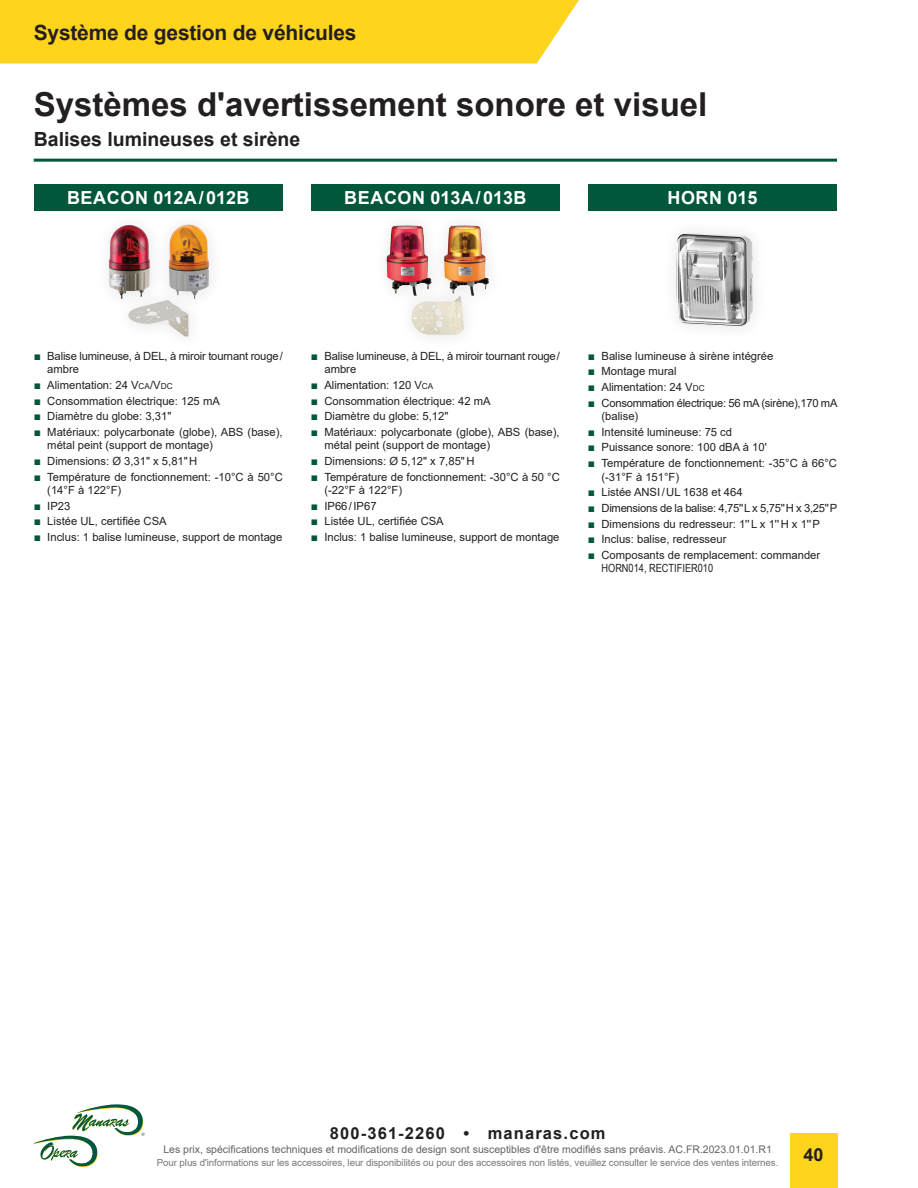
<style>
.page{position:relative;width:918px;height:1188px;background:#fff}
.page>*{position:absolute;margin:0;border:0;box-sizing:border-box;transform-origin:0 0}
.t1{font:700 33px "Arial";color:#231f20}
.t2{font:700 21px "Arial";letter-spacing:-.01em;color:#231f20}
.t3{font:700 19.5px "Arial";color:#231f20}
.t4{font:700 18px "Arial";letter-spacing:.02em;color:#fff}
.t5{font:700 18px "Arial";color:#231f20}
.t6{font:700 16.5px "Arial";letter-spacing:.07em;color:#231f20}
.t7{font:11.25px/13.5px "Arial";color:#231f20}
.t8{font:11.25px/13.5px "Arial";letter-spacing:-.02em;color:#231f20}
.t9{font:11.25px "Arial";letter-spacing:-.025em;color:#231f20}
.t10{font:11.25px "Arial Narrow";color:#231f20}
.t11{font:10.5px "Arial";color:#636366}
.t12{font:9.75px "Arial";letter-spacing:-.01em;color:#76787b}
.s1{font-size:12px;color:#00573c}
.s2{font-size:8.25px}
</style>
<div class="page">
<div style="left:0;top:0;width:579px;height:64px;background:#fed41d"></div>
<div style="left:790px;top:1133px;width:47px;height:55px;background:#fed41d"></div>
<hr style="left:34px;top:159px;width:803px;height:3px;background:#00573c">
<svg style="left:34px;top:1104px;width:111px;height:63px"></svg>
<div style="left:95px;top:211px;width:129px;height:140px;background:#231f20;opacity:.1"></div>
<img style="left:168px;top:224px;width:40px;height:75px">
<div style="left:662px;top:219px;width:106px;height:122px;background:#231f20;opacity:.1"></div>
<img style="left:676px;top:233px;width:11px;height:56px">
<div style="left:373px;top:211px;width:131px;height:139px;background:#231f20;opacity:.1"></div>
<img style="left:444px;top:225px;width:42px;height:71px">
<div style="left:34px;top:184px;width:249px;height:27px;background:#00573c"></div>
<div style="left:588px;top:184px;width:249px;height:27px;background:#00573c"></div>
<div style="left:311px;top:184px;width:249px;height:27px;background:#00573c"></div>
<h2 class="t2" style="left:34px;top:18px;width:324px">Système de gestion de véhicules</h2>
<h1 class="t1" style="left:34px;top:81px;width:675px">Systèmes d'avertissement sonore et visuel</h1>
<h3 class="t3" style="left:34px;top:125px;width:268px">Balises lumineuses et sirène</h3>
<h3 class="t4" style="left:67px;top:185px;width:184px">BEACON 012A/012B</h3>
<h3 class="t4" style="left:344px;top:185px;width:184px">BEACON 013A/013B</h3>
<h3 class="t4" style="left:667px;top:185px;width:92px">HORN 015</h3>
<p class="t7" style="left:47px;top:349px;width:237px;text-indent:-14px"><span class="s1">■</span> Balise lumineuse, à DEL, à miroir tournant rouge/ ambre</p>
<p class="t7" style="left:34px;top:378px;width:140px"><span class="s1">■</span> Alimentation: 24 V<span class="s2">CA</span>/V<span class="s2">DC</span></p>
<p class="t7" style="left:34px;top:394px;width:188px"><span class="s1">■</span> Consommation électrique: 125 mA</p>
<p class="t7" style="left:34px;top:409px;width:139px"><span class="s1">■</span> Diamètre du globe: 3,31"</p>
<p class="t7" style="left:47px;top:425px;width:237px;text-indent:-14px"><span class="s1">■</span> Matériaux: polycarbonate (globe), ABS (base), métal peint (support de montage)</p>
<p class="t7" style="left:34px;top:454px;width:165px"><span class="s1">■</span> Dimensions: Ø 3,31" x 5,81"H</p>
<p class="t7" style="left:47px;top:470px;width:237px;text-indent:-14px"><span class="s1">■</span> Température de fonctionnement: -10°C à 50°C (14°F à 122°F)</p>
<p class="t7" style="left:34px;top:499px;width:38px"><span class="s1">■</span> IP23</p>
<p class="t7" style="left:34px;top:515px;width:134px"><span class="s1">■</span> Listée UL, certifiée CSA</p>
<p class="t7" style="left:34px;top:530px;width:250px"><span class="s1">■</span> Inclus: 1 balise lumineuse, support de montage</p>
<p class="t7" style="left:324px;top:349px;width:237px;text-indent:-14px"><span class="s1">■</span> Balise lumineuse, à DEL, à miroir tournant rouge/ ambre</p>
<p class="t7" style="left:311px;top:378px;width:124px"><span class="s1">■</span> Alimentation: 120 V<span class="s2">CA</span></p>
<p class="t7" style="left:311px;top:394px;width:181px"><span class="s1">■</span> Consommation électrique: 42 mA</p>
<p class="t7" style="left:311px;top:409px;width:139px"><span class="s1">■</span> Diamètre du globe: 5,12"</p>
<p class="t7" style="left:324px;top:425px;width:237px;text-indent:-14px"><span class="s1">■</span> Matériaux: polycarbonate (globe), ABS (base), métal peint (support de montage)</p>
<p class="t7" style="left:311px;top:454px;width:165px"><span class="s1">■</span> Dimensions: Ø 5,12" x 7,85"H</p>
<p class="t7" style="left:324px;top:470px;width:237px;text-indent:-14px"><span class="s1">■</span> Température de fonctionnement: -30°C à 50 °C (-22°F à 122°F)</p>
<p class="t7" style="left:311px;top:499px;width:67px"><span class="s1">■</span> IP66/IP67</p>
<p class="t7" style="left:311px;top:515px;width:134px"><span class="s1">■</span> Listée UL, certifiée CSA</p>
<p class="t7" style="left:311px;top:530px;width:250px"><span class="s1">■</span> Inclus: 1 balise lumineuse, support de montage</p>
<p class="t7" style="left:588px;top:349px;width:187px"><span class="s1">■</span> Balise lumineuse à sirène intégrée</p>
<p class="t7" style="left:588px;top:365px;width:90px"><span class="s1">■</span> Montage mural</p>
<p class="t7" style="left:588px;top:380px;width:118px"><span class="s1">■</span> Alimentation: 24 V<span class="s2">DC</span></p>
<p class="t8" style="left:601px;top:396px;width:238px;text-indent:-14px"><span class="s1">■</span> Consommation électrique: 56 mA (sirène),170 mA (balise)</p>
<p class="t7" style="left:588px;top:425px;width:146px"><span class="s1">■</span> Intensité lumineuse: 75 cd</p>
<p class="t7" style="left:588px;top:441px;width:180px"><span class="s1">■</span> Puissance sonore: 100 dBA à 10'</p>
<p class="t7" style="left:601px;top:456px;width:237px;text-indent:-14px"><span class="s1">■</span> Température de fonctionnement: -35°C à 66°C (-31°F à 151°F)</p>
<p class="t7" style="left:588px;top:486px;width:156px"><span class="s1">■</span> Listée ANSI/UL 1638 et 464</p>
<p class="t9" style="left:588px;top:500px;width:251px"><span class="s1">■</span> Dimensions de la balise: 4,75''L x 5,75''H x 3,25''P</p>
<p class="t7" style="left:588px;top:517px;width:234px"><span class="s1">■</span> Dimensions du redresseur: 1''L x 1''H x 1''P</p>
<p class="t7" style="left:588px;top:533px;width:140px"><span class="s1">■</span> Inclus: balise, redresseur</p>
<p class="t7" style="left:588px;top:548px;width:234px"><span class="s1">■</span> Composants de remplacement: commander</p>
<p class="t10" style="left:601px;top:560px;width:113px">HORN014, RECTIFIER010</p>
<h3 class="t6" style="left:330px;top:1122px;width:277px">800-361-2260 • manaras.com</h3>
<p class="t11" style="left:163px;top:1142px;width:610px">Les prix, spécifications techniques et modifications de design sont susceptibles d'être modifiés sans préavis. AC.FR.2023.01.01.R1</p>
<p class="t12" style="left:157px;top:1156px;width:623px">Pour plus d'informations sur les accessoires, leur disponibilités ou pour des accessoires non listés, veuillez consulter le service des ventes internes.</p>
<h3 class="t5" style="left:803px;top:1142px;width:22px">40</h3>
</div>
